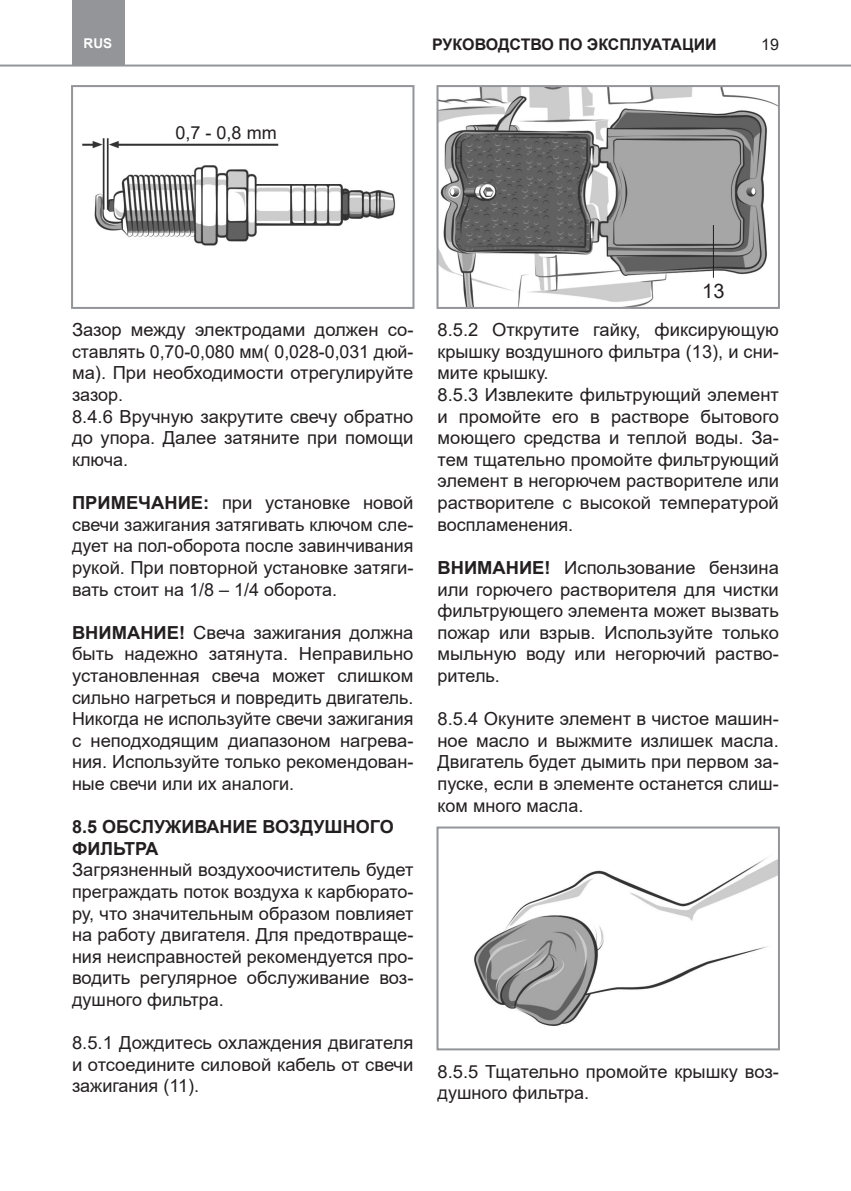
<style>
.page{position:relative;width:851px;height:1191px;background:#fff}
.page>*{position:absolute;margin:0;border:0;box-sizing:border-box;transform-origin:0 0}
.t1{font:20px "Arial";color:#231f20}
.Текст{font:18px/21.6px "Arial";color:#231f20;text-align:justify}
.Подзаголовок{font:700 18px/21.6px "Arial";color:#231f20}
.t2{font:700 16px "Arial";color:#231f20}
.t3{font:16px "Arial";color:#231f20}
.t4{font:700 13.6px "Arial";color:#fff}
.s1{font-weight:700}
</style>
<div class="page">
<img style="left:82px;top:138px;width:314px;height:108px">
<div style="left:71px;top:85px;width:343px;height:224px;border:2px solid #939598"></div>
<img style="left:439px;top:88px;width:337px;height:218px">
<div style="left:436px;top:85px;width:343px;height:224px;border:2px solid #939598"></div>
<hr style="left:712px;top:225px;width:1px;height:53px;background:#231f20">
<img style="left:474px;top:857px;width:302px;height:169px">
<div style="left:436px;top:826px;width:343px;height:224px;border:2px solid #939598"></div>
<hr style="left:0;top:65px;width:850px;height:2px;background:#939598">
<div style="left:72px;top:0;width:53px;height:66px;background:#939598"></div>
<p class="t4" style="left:84px;top:34px;width:30px">RUS</p>
<p class="t2" style="left:432px;top:33px;width:286px">РУКОВОДСТВО ПО ЭКСПЛУАТАЦИИ</p>
<p class="t3" style="left:761px;top:33px;width:19px">19</p>
<p class="Текст" style="left:175px;top:121px;width:103px">0,7 - 0,8 mm</p>
<p class="Текст" style="left:72px;top:319px;width:343px">Зазор между электродами должен со&shy;ставлять 0,70-0,080 мм( 0,028-0,031 дюй&shy;ма). При необходимости отрегулируйте зазор.</p>
<p class="Текст" style="left:72px;top:405px;width:343px">8.4.6 Вручную закрутите свечу обратно до упора. Далее затяните при помощи ключа.</p>
<p class="Текст" style="left:72px;top:492px;width:343px"><span class="s1">ПРИМЕЧАНИЕ:</span> при установке новой свечи зажигания затягивать ключом сле&shy;дует на пол-оборота после завинчивания рукой. При повторной установке затяги&shy;вать стоит на 1/8 – 1/4 оборота.</p>
<p class="Текст" style="left:72px;top:621px;width:343px"><span class="s1">ВНИМАНИЕ!</span> Свеча зажигания должна быть надежно затянута. Неправильно установленная свеча может слишком сильно нагреться и повредить двигатель.<br>Никогда не используйте свечи зажигания с неподходящим диапазоном нагрева&shy;ния. Используйте только рекомендован&shy;ные свечи или их аналоги.</p>
<p class="Подзаголовок" style="left:72px;top:816px;width:323px">8.5 ОБСЛУЖИВАНИЕ ВОЗДУШНОГО<br>ФИЛЬТРА</p>
<p class="Текст" style="left:72px;top:859px;width:343px">Загрязненный воздухоочиститель будет преграждать поток воздуха к карбюрато&shy;ру, что значительным образом повлияет на работу двигателя. Для предотвраще&shy;ния неисправностей рекомендуется про&shy;водить регулярное обслуживание воз&shy;душного фильтра.</p>
<p class="Текст" style="left:72px;top:1032px;width:343px">8.5.1 Дождитесь охлаждения двигателя и отсоедините силовой кабель от свечи зажигания (11).</p>
<p class="t1" style="left:702px;top:278px;width:24px">13</p>
<p class="Текст" style="left:437px;top:319px;width:343px">8.5.2 Открутите гайку, фиксирующую крышку воздушного фильтра (13), и сни&shy;мите крышку.</p>
<p class="Текст" style="left:437px;top:384px;width:343px">8.5.3 Извлеките фильтрующий элемент и промойте его в растворе бытового моющего средства и теплой воды. За&shy;тем тщательно промойте фильтрующий элемент в негорючем растворителе или растворителе с высокой температурой воспламенения.</p>
<p class="Текст" style="left:437px;top:556px;width:343px"><span class="s1">ВНИМАНИЕ!</span> Использование бензина или горючего растворителя для чистки фильтрующего элемента может вызвать пожар или взрыв. Используйте только мыльную воду или негорючий раство&shy;ритель.</p>
<p class="Текст" style="left:437px;top:708px;width:343px">8.5.4 Окуните элемент в чистое машин&shy;ное масло и выжмите излишек масла.<br>Двигатель будет дымить при первом за&shy;пуске, если в элементе останется слиш&shy;ком много масла.</p>
<p class="Текст" style="left:437px;top:1060px;width:343px">8.5.5 Тщательно промойте крышку воз&shy;душного фильтра.</p>
</div>
